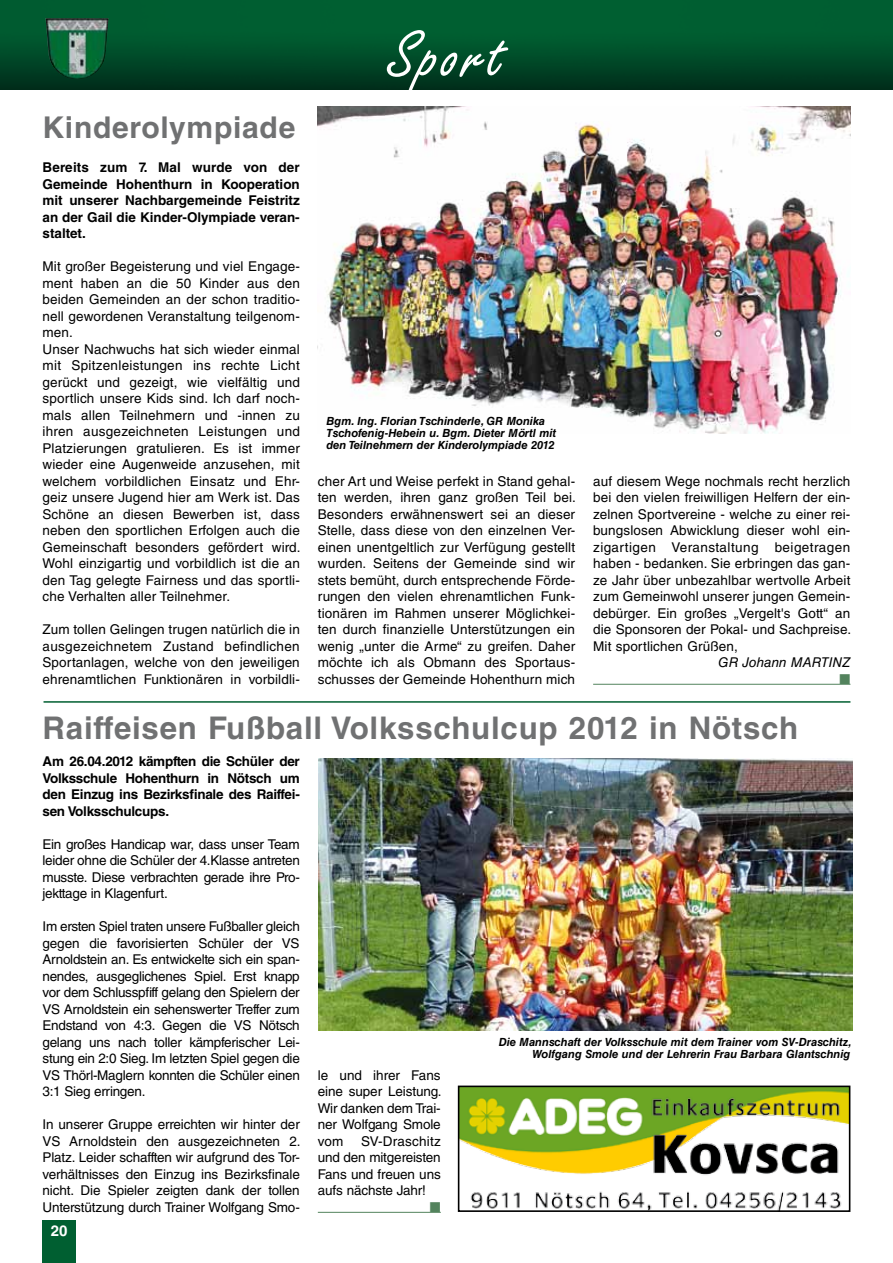
<style>
.page{position:relative;width:893px;height:1263px;background:#fff}
.page>*{position:absolute;margin:0;border:0;box-sizing:border-box;transform-origin:0 0}
.t1{font:72px "Freestyle Scr D";letter-spacing:.05em;color:#fff}
.t2{font:700 31.2px "Helvetica LT Std";letter-spacing:.025em;color:#707172}
.t3{font:700 30px "Helvetica LT Std";letter-spacing:.025em;color:#707172}
.t4{font:700 15px "Helvetica LT Std";color:#fff}
.t5{font:14.25px "Zapf Dingbats";color:#53835d}
.t6{font:13.5px/16.5px "Helvetica LT Std";letter-spacing:.01em;color:#000;text-align:justify}
.t7{font:700 13.5px/16.5px "Helvetica LT Std";letter-spacing:-.02em;color:#000;text-align:justify}
.t8{font:italic 13.5px "Helvetica LT Std";color:#000}
.t9{font:italic 700 11.25px/12px "Helvetica LT Std";color:#000}
</style>
<div class="page">
<img style="left:0;top:0;width:893px;height:89px">
<img style="left:46px;top:18px;width:63px;height:62px">
<div style="left:43px;top:1220px;width:33px;height:43px;background:#005f31"></div>
<hr style="left:318px;top:1212px;width:123px;height:1px;background:#53835d">
<hr style="left:593px;top:684px;width:257px;height:1px;background:#53835d">
<img style="left:318px;top:106px;width:532px;height:328px">
<img style="left:461px;top:1088px;width:386px;height:121px">
<div style="left:458px;top:1085px;width:392px;height:127px;border:2px solid #000"></div>
<hr style="left:44px;top:701px;width:806px;height:2px;background:#005f31">
<img style="left:319px;top:758px;width:533px;height:272px">
<h3 class="t3" style="left:43px;top:109px;width:254px">Kinderolympiade</h3>
<p class="t7" style="left:43px;top:159px;width:259px">Bereits zum 7. Mal wurde von der Gemeinde Hohenthurn in Kooperation mit unserer Nachbargemeinde Feistritz an der Gail die Kinder-Olympiade veran&shy;staltet.</p>
<p class="t6" style="left:43px;top:258px;width:260px;text-align:left">Mit großer Begeisterung und viel Engage&shy;ment haben an die 50 Kinder aus den beiden Gemeinden an der schon traditio&shy;nell gewordenen Veranstaltung teilgenom&shy;men.<br>Unser Nachwuchs hat sich wieder einmal mit Spitzenleistungen ins rechte Licht gerückt und gezeigt, wie vielfältig und sportlich unsere Kids sind. Ich darf noch&shy;mals allen Teilnehmern und -innen zu ihren ausgezeichneten Leistungen und Platzierungen gratulieren. Es ist immer wieder eine Augenweide anzusehen, mit welchem vorbildlichen Einsatz und Ehr&shy;geiz unsere Jugend hier am Werk ist. Das Schöne an diesen Bewerben ist, dass neben den sportlichen Erfolgen auch die Gemeinschaft besonders gefördert wird.<br>Wohl einzigartig und vorbildlich ist die an den Tag gelegte Fairness und das sportli&shy;che Verhalten aller Teilnehmer.</p>
<p class="t6" style="left:43px;top:621px;width:259px">Zum tollen Gelingen trugen natürlich die in ausgezeichnetem Zustand befindlichen Sportanlagen, welche von den jeweiligen ehrenamtlichen Funktionären in vorbildli-</p>
<h1 class="t1" style="left:388px;top:17px;width:118px">Sport</h1>
<p class="t9" style="left:326px;top:415px;width:231px">Bgm. Ing. Florian Tschinderle, GR Monika<br>Tschofenig-Hebein u. Bgm. Dieter Mörtl mit den Teilnehmern der Kinderolympiade 2012</p>
<p class="t6" style="left:318px;top:473px;width:260px">cher Art und Weise perfekt in Stand gehal&shy;ten werden, ihren ganz großen Teil bei.<br>Besonders erwähnenswert sei an dieser Stelle, dass diese von den einzelnen Ver&shy;einen unentgeltlich zur Verfügung gestellt wurden. Seitens der Gemeinde sind wir stets bemüht, durch entsprechende Förde&shy;rungen den vielen ehrenamtlichen Funk&shy;tionären im Rahmen unserer Möglichkei&shy;ten durch finanzielle Unterstützungen ein wenig „unter die Arme“ zu greifen. Daher möchte ich als Obmann des Sportaus&shy;schusses der Gemeinde Hohenthurn mich</p>
<p class="t6" style="left:593px;top:473px;width:260px">auf diesem Wege nochmals recht herzlich bei den vielen freiwilligen Helfern der ein&shy;zelnen Sportvereine - welche zu einer rei&shy;bungslosen Abwicklung dieser wohl ein&shy;zigartigen Veranstaltung beigetragen haben - bedanken. Sie erbringen das gan&shy;ze Jahr über unbezahlbar wertvolle Arbeit zum Gemeinwohl unserer jungen Gemein&shy;debürger. Ein großes „Vergelt's Gott“ an die Sponsoren der Pokal- und Sachpreise.<br>Mit sportlichen Grüßen,</p>
<p class="t8" style="left:718px;top:655px;width:134px">GR Johann MARTINZ</p>
<p class="t5" style="left:840px;top:672px;width:12px">■</p>
<h2 class="t2" style="left:43px;top:709px;width:757px">Raiffeisen Fußball Volksschulcup 2012 in Nötsch</h2>
<p class="t7" style="left:43px;top:753px;width:259px">Am 26.04.2012 kämpften die Schüler der Volksschule Hohenthurn in Nötsch um den Einzug ins Bezirksfinale des Raiffei&shy;sen Volksschulcups.</p>
<p class="t6" style="left:43px;top:836px;width:259px">Ein großes Handicap war, dass unser Team leider ohne die Schüler der 4.Klasse antreten musste. Diese verbrachten gerade ihre Pro&shy;jekttage in Klagenfurt.</p>
<p class="t6" style="left:43px;top:918px;width:259px">Im ersten Spiel traten unsere Fußballer gleich gegen die favorisierten Schüler der VS Arnoldstein an. Es entwickelte sich ein span&shy;nendes, ausgeglichenes Spiel. Erst knapp vor dem Schlusspfiff gelang den Spielern der VS Arnoldstein ein sehenswerter Treffer zum Endstand von 4:3. Gegen die VS Nötsch gelang uns nach toller kämpferischer Lei&shy;stung ein 2:0 Sieg. Im letzten Spiel gegen die VS Thörl-Maglern konnten die Schüler einen 3:1 Sieg erringen.</p>
<p class="t6" style="left:43px;top:1116px;width:260px">In unserer Gruppe erreichten wir hinter der VS Arnoldstein den ausgezeichneten 2.<br>Platz. Leider schafften wir aufgrund des Tor&shy;verhältnisses den Einzug ins Bezirksfinale nicht. Die Spieler zeigten dank der tollen Unterstützung durch Trainer Wolfgang Smo-</p>
<p class="t4" style="left:51px;top:1222px;width:18px">20</p>
<p class="t6" style="left:318px;top:1067px;width:125px">le und ihrer Fans eine super Leistung.<br>Wir danken dem Trai&shy;ner Wolfgang Smole vom</p>
<p class="t6" style="left:318px;top:1133px;width:124px;text-indent:43px">SV-Draschitz und den mitgereisten Fans und freuen uns aufs nächste Jahr!</p>
<p class="t5" style="left:430px;top:1200px;width:12px">■</p>
<p class="t9" style="left:499px;top:1036px;width:354px;text-align:right">Die Mannschaft der Volksschule mit dem Trainer vom SV-Draschitz,<br>Wolfgang Smole und der Lehrerin Frau Barbara Glantschnig</p>
</div>
